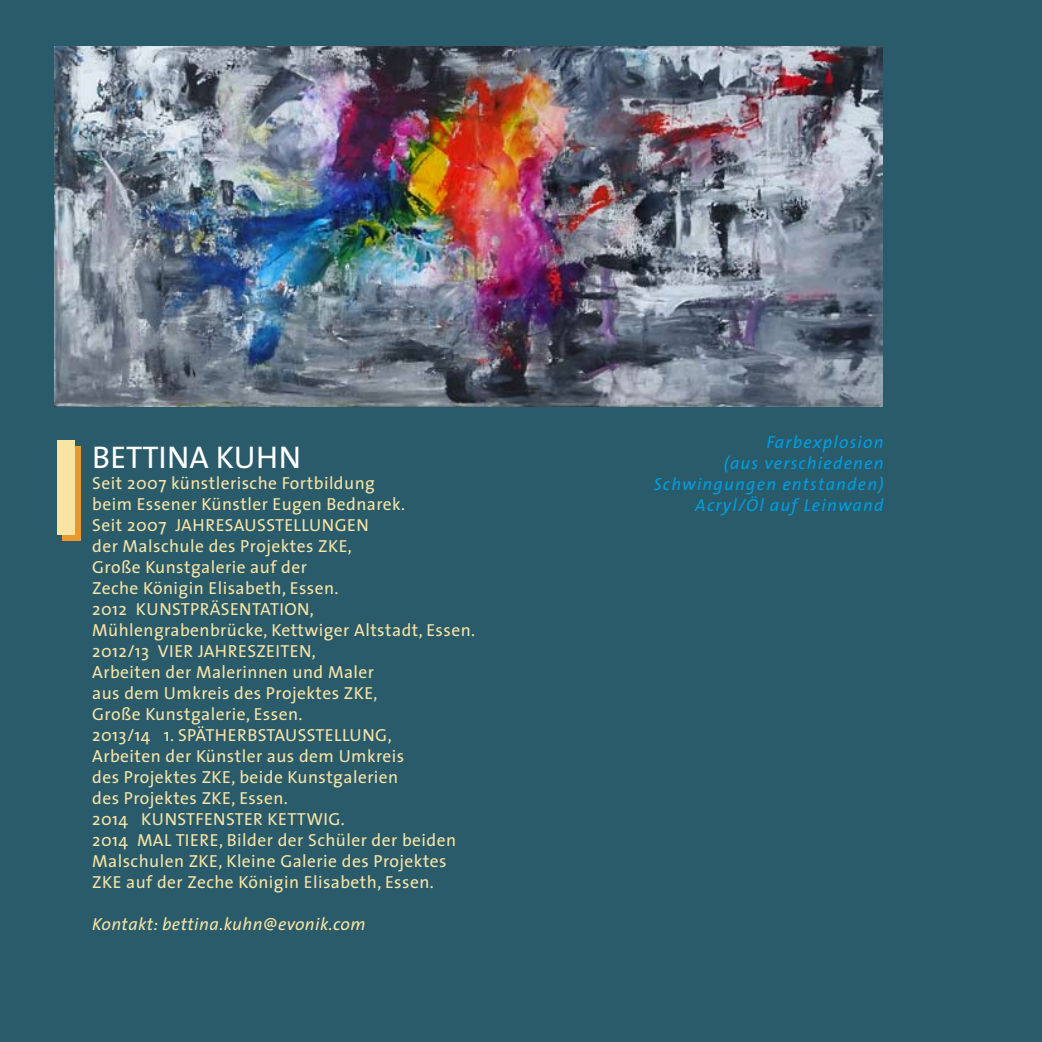
<style>
.page{position:relative;width:1042px;height:1042px;background:#2a5b6b}
.page>*{position:absolute;margin:0;border:0;box-sizing:border-box;transform-origin:0 0}
.t1{font:31.5px "The Sans";color:#fff}
.t2{font:17.5px/21px "The Sans";letter-spacing:.025em;color:#f8e5a6}
.t3{font:italic 17.5px/21px "The Sans";letter-spacing:.065em;color:#009ee0;text-align:right}
.t4{font:italic 17.5px "The Sans";letter-spacing:.025em;color:#f8e5a6}
</style>
<div class="page">
<div style="left:63px;top:447px;width:18px;height:94px;background:#ea992e"></div>
<div style="left:57px;top:441px;width:18px;height:94px;background:#f8e5a6"></div>
<img style="left:55px;top:47px;width:827px;height:359px">
<h1 class="t1" style="left:92px;top:431px;width:210px">BETTINA KUHN</h1>
<p class="t2" style="left:92px;top:472px;width:384px">Seit 2007 künstlerische Fortbildung<br>beim Essener Künstler Eugen Bednarek.<br>Seit 2007 JAHRESAUSSTELLUNGEN<br>der Malschule des Projektes ZKE,<br>Große Kunstgalerie auf der<br>Zeche Königin Elisabeth, Essen.<br>2012 KUNSTPRÄSENTATION, Mühlengrabenbrücke, Kettwiger Altstadt, Essen.<br>2012/13 VIER JAHRESZEITEN,<br>Arbeiten der Malerinnen und Maler<br>aus dem Umkreis des Projektes ZKE,<br>Große Kunstgalerie, Essen.<br>2013/14 1. SPÄTHERBSTAUSSTELLUNG,<br>Arbeiten der Künstler aus dem Umkreis<br>des Projektes ZKE, beide Kunstgalerien<br>des Projektes ZKE, Essen.<br>2014 KUNSTFENSTER KETTWIG.<br>2014 MAL TIERE, Bilder der Schüler der beiden Malschulen ZKE, Kleine Galerie des Projektes ZKE auf der Zeche Königin Elisabeth, Essen.</p>
<p class="t4" style="left:92px;top:909px;width:275px">Kontakt: bettina.kuhn@evonik.com</p>
<p class="t3" style="left:654px;top:431px;width:231px">Farbexplosion<br>(aus verschiedenen<br>Schwingungen entstanden)<br>Acryl/Öl auf Leinwand</p>
</div>
